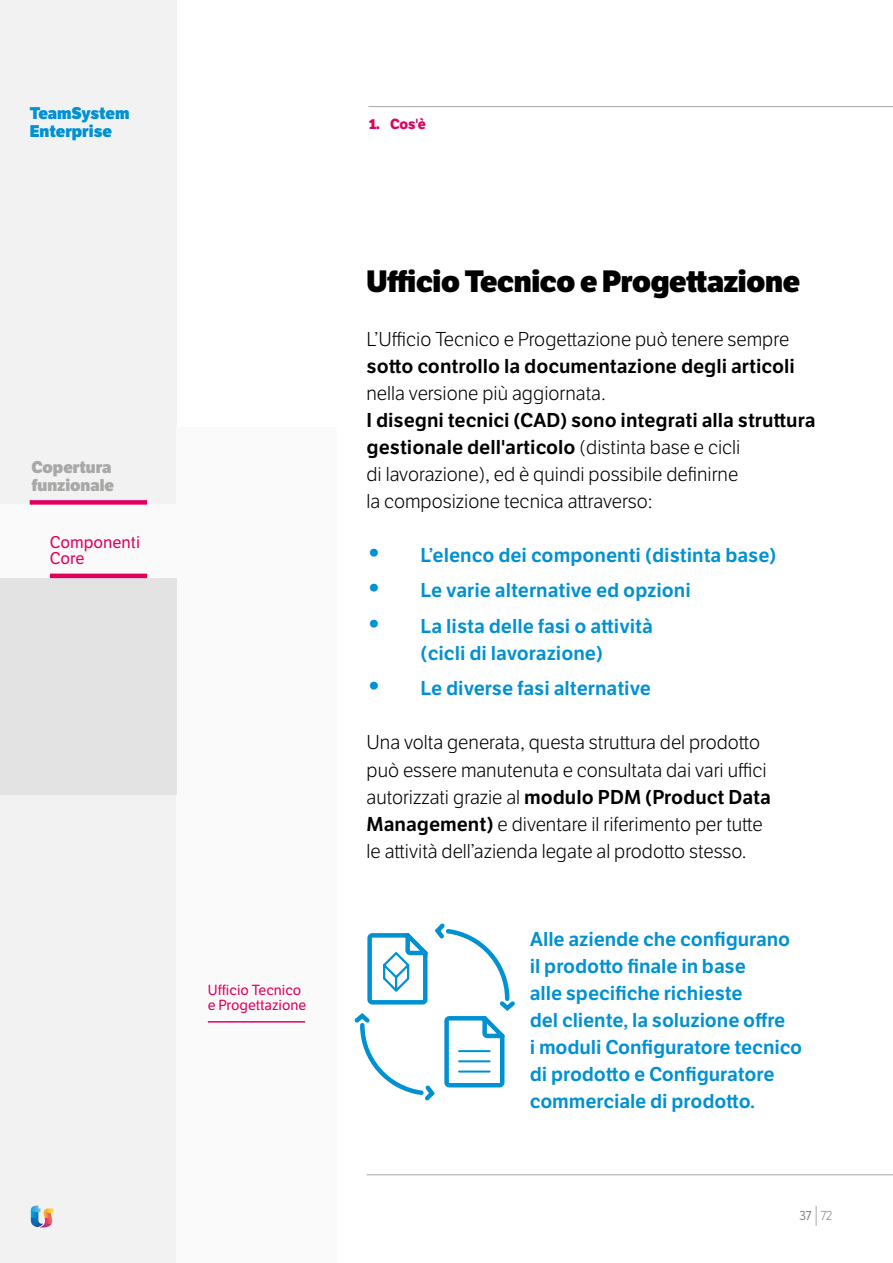
<style>
.page{position:relative;width:893px;height:1263px;background:#fff}
.page>*{position:absolute;margin:0;border:0;box-sizing:border-box;transform-origin:0 0}
.t1{font:800 30px "LFT Etica";letter-spacing:-.01em;color:#000}
.t2{font:300 19.5px/27px "LFT Etica";color:#000}
.t3{font:600 19.5px/27px "LFT Etica";letter-spacing:-.005em;color:#0091d3;text-align:center}
.t4{font:600 19.5px "LFT Etica";color:#000}
.t5{font:800 16.5px/18px "LFT Etica";color:#0091d3}
.t6{font:800 16.5px/17.2px "LFT Etica";color:#a8a8a7}
.t7{font:16.5px/16.5px "LFT Etica";color:#e1005e}
.t8{font:14.25px/15px "LFT Etica";color:#e1005e}
.t9{font:700 14.25px "LFT Etica";color:#e1005e}
.t10{font:12.75px "LFT Etica";color:#878787}
.s1{font-weight:800}
.s2{font-weight:600}
.s3{font-size:30px}
.s4{font-weight:300}
</style>
<div class="page">
<svg style="left:816px;top:1206px;width:1px;height:20px"></svg>
<div style="left:0;top:0;width:177px;height:1263px;background:#f2f2f2"></div>
<div style="left:177px;top:428px;width:160px;height:835px;background:#fafafa"></div>
<hr style="left:367px;top:1174px;width:526px;height:1px;background:#a8a8a7">
<svg style="left:354px;top:923px;width:161px;height:178px"></svg>
<svg style="left:31px;top:1205px;width:22px;height:22px"></svg>
<hr style="left:208px;top:1021px;width:97px;height:1px;background:#e1005e">
<hr style="left:368px;top:106px;width:525px;height:1px;background:#a8a8a7">
<div style="left:0;top:578px;width:177px;height:216px;background:#e3e3e3"></div>
<div style="left:0;top:505px;width:177px;height:73px;background:#fafafa"></div>
<hr style="left:50px;top:574px;width:97px;height:4px;background:#e1005e">
<div style="left:30px;top:500px;width:117px;height:5px;background:#e1005e"></div>
<p class="t5" style="left:30px;top:105px;width:101px">TeamSystem<br>Enterprise</p>
<p class="t6" style="left:32px;top:459px;width:84px">Copertura funzionale</p>
<p class="t7" style="left:50px;top:534px;width:92px">Componenti<br>Core</p>
<p class="t8" style="left:208px;top:982px;width:100px">Ufficio Tecnico e Progettazione</p>
<p class="t9" style="left:369px;top:116px;width:59px"><span class="s1">1.</span> Cos'è</p>
<h1 class="t1" style="left:367px;top:262px;width:435px">Ufficio Tecnico e Progettazione</h1>
<p class="t2" style="left:367px;top:326px;width:424px">L’Ufficio Tecnico e Progettazione può tenere sempre</p>
<p class="t4" style="left:367px;top:354px;width:430px">sotto controllo la documentazione degli articoli</p>
<p class="t2" style="left:367px;top:380px;width:241px">nella versione più aggiornata.</p>
<p class="t2" style="left:367px;top:407px;width:450px"><span class="s2">I disegni tecnici (CAD) sono integrati alla struttura gestionale dell'articolo</span> (distinta base e cicli<br>di lavorazione), ed è quindi possibile definirne<br>la composizione tecnica attraverso:</p>
<p class="t3" style="left:367px;top:542px;width:411px"><span class="s3">•</span> L’elenco dei componenti (distinta base)</p>
<p class="t3" style="left:367px;top:577px;width:326px"><span class="s3">•</span> Le varie alternative ed opzioni</p>
<p class="t3" style="left:367px;top:613px;width:288px"><span class="s3">•</span> La lista delle fasi o attività (cicli di lavorazione)</p>
<p class="t3" style="left:367px;top:675px;width:286px"><span class="s3">•</span> Le diverse fasi alternative</p>
<p class="t2" style="left:367px;top:730px;width:406px">Una volta generata, questa struttura del prodotto può essere manutenuta e consultata dai vari uffici autorizzati grazie al <span class="s2">modulo PDM (Product Data Management)</span> e diventare il riferimento per tutte le attività dell’azienda legate al prodotto stesso.</p>
<p class="t3" style="left:530px;top:925px;width:274px;text-align:left">Alle aziende che configurano il prodotto finale in base<br>alle specifiche richieste<br>del cliente, la soluzione offre<br>i moduli Configuratore tecnico di prodotto e Configuratore commerciale di prodotto.</p>
<p class="t10" style="left:799px;top:1208px;width:35px">37 <span class="s4">72</span></p>
</div>
